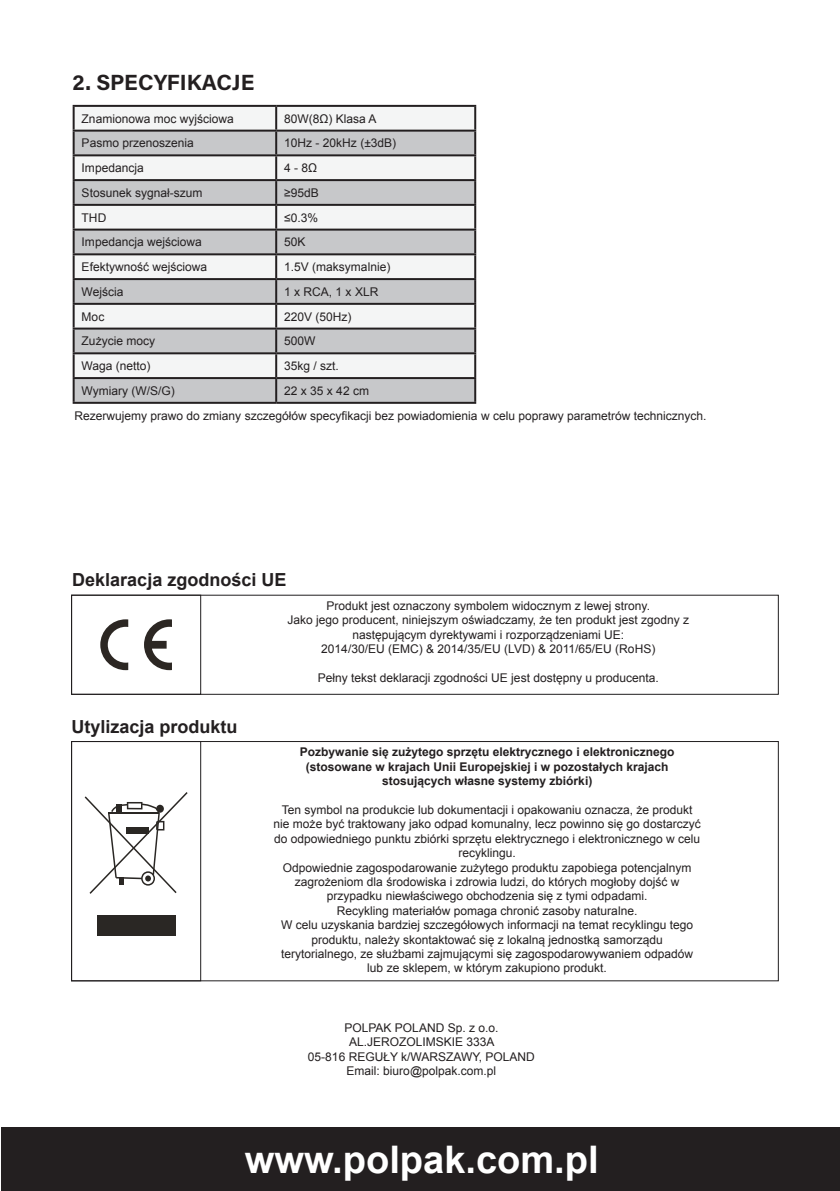
<style>
.page{position:relative;width:840px;height:1191px;background:#fff}
.page>*{position:absolute;margin:0;border:0;box-sizing:border-box;transform-origin:0 0}
.t1{font:700 38px "Arial";color:#fff}
.t2{font:700 22px "Acumin Pro";color:#231f20}
.t3{font:700 18px "Arial";color:#231f20}
.t4{font:12px/14.4px "Arial";color:#231f20;text-align:center}
.t5{font:700 12px/14.4px "Arial";color:#231f20;text-align:center}
</style>
<div class="page">
<div style="left:75px;top:107px;width:399px;height:23px;background:#f4f5f5"></div>
<svg style="left:75px;top:132px;width:399px;height:270px;fill:#c7c8ca"></svg>
<hr style="left:73px;top:105px;width:203px;height:2px;background:#231f20">
<hr style="left:73px;top:107px;width:2px;height:23px;background:#231f20">
<hr style="left:276px;top:105px;width:200px;height:2px;background:#231f20">
<hr style="left:275px;top:107px;width:2px;height:23px;background:#231f20">
<hr style="left:474px;top:107px;width:2px;height:23px;background:#231f20">
<hr style="left:73px;top:130px;width:203px;height:2px;background:#231f20">
<hr style="left:73px;top:132px;width:2px;height:22px;background:#231f20">
<hr style="left:276px;top:130px;width:200px;height:2px;background:#231f20">
<hr style="left:275px;top:132px;width:2px;height:22px;background:#231f20">
<hr style="left:474px;top:132px;width:2px;height:22px;background:#231f20">
<hr style="left:73px;top:154px;width:203px;height:2px;background:#231f20">
<hr style="left:73px;top:156px;width:2px;height:23px;background:#231f20">
<hr style="left:276px;top:154px;width:200px;height:2px;background:#231f20">
<hr style="left:275px;top:156px;width:2px;height:23px;background:#231f20">
<hr style="left:474px;top:156px;width:2px;height:23px;background:#231f20">
<hr style="left:73px;top:179px;width:203px;height:2px;background:#231f20">
<hr style="left:73px;top:181px;width:2px;height:23px;background:#231f20">
<hr style="left:276px;top:179px;width:200px;height:2px;background:#231f20">
<hr style="left:275px;top:181px;width:2px;height:23px;background:#231f20">
<hr style="left:474px;top:181px;width:2px;height:23px;background:#231f20">
<hr style="left:73px;top:204px;width:203px;height:2px;background:#231f20">
<hr style="left:73px;top:206px;width:2px;height:23px;background:#231f20">
<hr style="left:276px;top:204px;width:200px;height:2px;background:#231f20">
<hr style="left:275px;top:206px;width:2px;height:23px;background:#231f20">
<hr style="left:474px;top:206px;width:2px;height:23px;background:#231f20">
<hr style="left:73px;top:229px;width:203px;height:2px;background:#231f20">
<hr style="left:73px;top:231px;width:2px;height:22px;background:#231f20">
<hr style="left:276px;top:229px;width:200px;height:2px;background:#231f20">
<hr style="left:275px;top:231px;width:2px;height:22px;background:#231f20">
<hr style="left:474px;top:231px;width:2px;height:22px;background:#231f20">
<hr style="left:73px;top:253px;width:203px;height:2px;background:#231f20">
<hr style="left:73px;top:255px;width:2px;height:23px;background:#231f20">
<hr style="left:276px;top:253px;width:200px;height:2px;background:#231f20">
<hr style="left:275px;top:255px;width:2px;height:23px;background:#231f20">
<hr style="left:474px;top:255px;width:2px;height:23px;background:#231f20">
<hr style="left:73px;top:278px;width:203px;height:2px;background:#231f20">
<hr style="left:73px;top:280px;width:2px;height:23px;background:#231f20">
<hr style="left:276px;top:278px;width:200px;height:2px;background:#231f20">
<hr style="left:275px;top:280px;width:2px;height:23px;background:#231f20">
<hr style="left:474px;top:280px;width:2px;height:23px;background:#231f20">
<hr style="left:73px;top:303px;width:203px;height:2px;background:#231f20">
<hr style="left:73px;top:305px;width:2px;height:22px;background:#231f20">
<hr style="left:276px;top:303px;width:200px;height:2px;background:#231f20">
<hr style="left:275px;top:305px;width:2px;height:22px;background:#231f20">
<hr style="left:474px;top:305px;width:2px;height:22px;background:#231f20">
<hr style="left:73px;top:327px;width:203px;height:2px;background:#231f20">
<hr style="left:73px;top:329px;width:2px;height:23px;background:#231f20">
<hr style="left:276px;top:327px;width:200px;height:2px;background:#231f20">
<hr style="left:275px;top:329px;width:2px;height:23px;background:#231f20">
<hr style="left:474px;top:329px;width:2px;height:23px;background:#231f20">
<hr style="left:73px;top:352px;width:203px;height:2px;background:#231f20">
<hr style="left:73px;top:354px;width:2px;height:23px;background:#231f20">
<hr style="left:276px;top:352px;width:200px;height:2px;background:#231f20">
<hr style="left:275px;top:354px;width:2px;height:23px;background:#231f20">
<hr style="left:474px;top:354px;width:2px;height:23px;background:#231f20">
<hr style="left:73px;top:377px;width:203px;height:2px;background:#231f20">
<hr style="left:73px;top:379px;width:2px;height:23px;background:#231f20">
<hr style="left:276px;top:377px;width:200px;height:2px;background:#231f20">
<hr style="left:275px;top:379px;width:2px;height:23px;background:#231f20">
<hr style="left:474px;top:379px;width:2px;height:23px;background:#231f20">
<hr style="left:73px;top:402px;width:203px;height:2px;background:#231f20">
<hr style="left:276px;top:402px;width:200px;height:2px;background:#231f20">
<div style="left:2px;top:1127px;width:837px;height:64px;background:#231f20"></div>
<svg style="left:100px;top:619px;width:28px;height:51px"></svg>
<svg style="left:144px;top:619px;width:28px;height:51px"></svg>
<div style="left:71px;top:595px;width:130px;height:99px;border:1px solid #201d1e"></div>
<div style="left:97px;top:915px;width:78px;height:21px;background:#2a2724"></div>
<svg style="left:85px;top:792px;width:102px;height:102px"></svg>
<div style="left:71px;top:741px;width:130px;height:240px;border:1px solid #201d1e"></div>
<h2 class="t2" style="left:73px;top:67px;width:183px">2. SPECYFIKACJE</h2>
<p class="t4" style="left:82px;top:111px;width:154px">Znamionowa moc wyjściowa</p>
<p class="t4" style="left:284px;top:111px;width:94px">80W(8Ω) Klasa A</p>
<p class="t4" style="left:82px;top:136px;width:114px">Pasmo przenoszenia</p>
<p class="t4" style="left:284px;top:136px;width:113px">10Hz - 20kHz (±3dB)</p>
<p class="t4" style="left:82px;top:161px;width:64px">Impedancja</p>
<p class="t4" style="left:284px;top:161px;width:34px">4 - 8Ω</p>
<p class="t4" style="left:82px;top:185px;width:122px">Stosunek sygnał-szum</p>
<p class="t4" style="left:284px;top:185px;width:36px">≥95dB</p>
<p class="t4" style="left:82px;top:210px;width:26px">THD</p>
<p class="t4" style="left:284px;top:210px;width:35px">≤0.3%</p>
<p class="t4" style="left:82px;top:235px;width:122px">Impedancja wejściowa</p>
<p class="t4" style="left:284px;top:235px;width:23px">50K</p>
<p class="t4" style="left:82px;top:260px;width:127px">Efektywność wejściowa</p>
<p class="t4" style="left:284px;top:260px;width:108px">1.5V (maksymalnie)</p>
<p class="t4" style="left:82px;top:284px;width:43px">Wejścia</p>
<p class="t4" style="left:284px;top:284px;width:96px">1 x RCA, 1 x XLR</p>
<p class="t4" style="left:82px;top:309px;width:24px">Moc</p>
<p class="t4" style="left:284px;top:309px;width:69px">220V (50Hz)</p>
<p class="t4" style="left:82px;top:334px;width:75px">Zużycie mocy</p>
<p class="t4" style="left:284px;top:334px;width:33px">500W</p>
<p class="t4" style="left:82px;top:359px;width:70px">Waga (netto)</p>
<p class="t4" style="left:284px;top:359px;width:56px">35kg / szt.</p>
<p class="t4" style="left:82px;top:383px;width:95px">Wymiary (W/S/G)</p>
<p class="t4" style="left:284px;top:383px;width:86px">22 x 35 x 42 cm</p>
<p class="t4" style="left:74px;top:409px;width:633px">Rezerwujemy prawo do zmiany szczegółów specyfikacji bez powiadomienia w celu poprawy parametrów technicznych.</p>
<h3 class="t3" style="left:72px;top:567px;width:216px">Deklaracja zgodności UE</h3>
<h3 class="t3" style="left:71px;top:715px;width:168px">Utylizacja produktu</h3>
<p class="t4" style="left:287px;top:598px;width:403px">Produkt jest oznaczony symbolem widocznym z lewej strony.<br>Jako jego producent, niniejszym oświadczamy, że ten produkt jest zgodny z następującym dyrektywami i rozporządzeniami UE:<br>2014/30/EU (EMC) &amp; 2014/35/EU (LVD) &amp; 2011/65/EU (RoHS)</p>
<p class="t4" style="left:317px;top:670px;width:342px">Pełny tekst deklaracji zgodności UE jest dostępny u producenta.</p>
<p class="t5" style="left:300px;top:745px;width:376px">Pozbywanie się zużytego sprzętu elektrycznego i elektronicznego (stosowane w krajach Unii Europejskiej i w pozostałych krajach stosujących własne systemy zbiórki)</p>
<p class="t4" style="left:273px;top:802px;width:428px">Ten symbol na produkcie lub dokumentacji i opakowaniu oznacza, że produkt nie może być traktowany jako odpad komunalny, lecz powinno się go dostarczyć do odpowiedniego punktu zbiórki sprzętu elektrycznego i elektronicznego w celu recyklingu.<br>Odpowiednie zagospodarowanie zużytego produktu zapobiega potencjalnym zagrożeniom dla środowiska i zdrowia ludzi, do których mogłoby dojść w przypadku niewłaściwego obchodzenia się z tymi odpadami.<br>Recykling materiałów pomaga chronić zasoby naturalne.<br>W celu uzyskania bardziej szczegółowych informacji na temat recyklingu tego produktu, należy skontaktować się z lokalną jednostką samorządu terytorialnego, ze służbami zajmującymi się zagospodarowywaniem odpadów lub ze sklepem, w którym zakupiono produkt.</p>
<p class="t4" style="left:308px;top:1020px;width:228px">POLPAK POLAND Sp. z o.o.<br>AL.JEROZOLIMSKIE 333A<br>05-816 REGUŁY k/WARSZAWY, POLAND<br>Email: biuro@polpak.com.pl</p>
<h1 class="t1" style="left:245px;top:1134px;width:355px">www.polpak.com.pl</h1>
</div>
